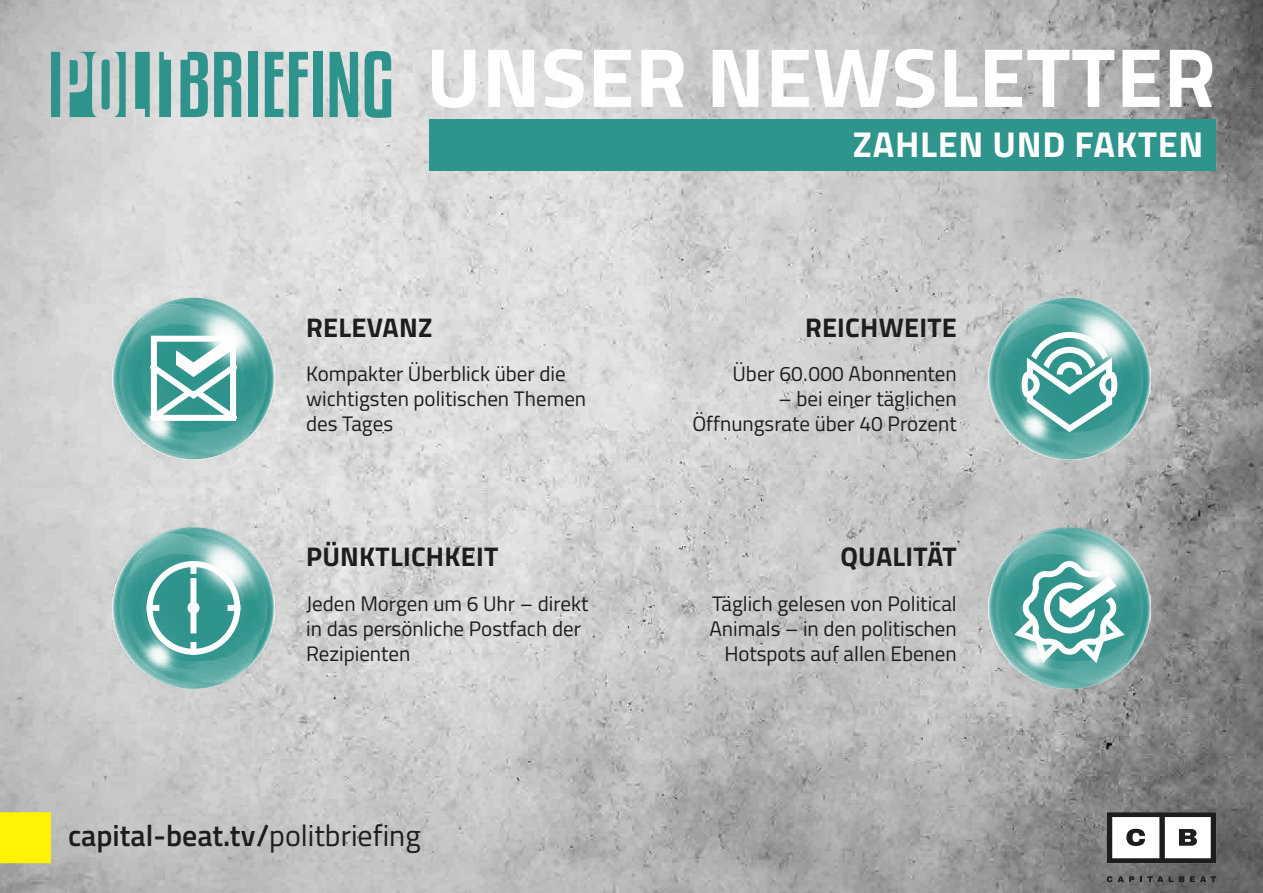
<style>
.page{position:relative;width:1263px;height:893px;background:#fff}
.page>*{position:absolute;margin:0;border:0;box-sizing:border-box;transform-origin:0 0}
.t1{font:700 84px "Titillium Web";letter-spacing:.01em;color:#fff}
.t2{font:700 36px "Titillium Web";letter-spacing:.02em;color:#fff}
.ITEM_CAPTION{font:600 30px "Titillium Web";color:#1d1d1b}
.t3{font:700 27px "Titillium Web";letter-spacing:.01em;color:#1d1d1b}
.ITEM_CAPTION-2{font:21px/25.2px "Titillium Web";color:#1d1d1b}
.s1{font-weight:400}
</style>
<div class="page">
<img style="left:0;top:0;width:1263px;height:893px">
<div style="left:0;top:812px;width:51px;height:51px;background:#fff202"></div>
<div style="left:429px;top:119px;width:787px;height:51px;background:#2f948b"></div>
<svg style="left:214px;top:52px;width:27px;height:65px;background:#59a59e"></svg>
<div style="left:248px;top:52px;width:9px;height:65px;background:#2e938a"></div>
<svg style="left:265px;top:52px;width:18px;height:65px"></svg>
<svg style="left:289px;top:52px;width:19px;height:65px"></svg>
<div style="left:313px;top:52px;width:9px;height:65px;background:#2e938a"></div>
<svg style="left:330px;top:52px;width:28px;height:65px;background:#56a49d"></svg>
<svg style="left:365px;top:51px;width:26px;height:67px;background:#64aaa4"></svg>
<svg style="left:180px;top:52px;width:28px;height:65px;background:#5ca6a0"></svg>
<svg style="left:159px;top:52px;width:12px;height:65px"></svg>
<svg style="left:135px;top:52px;width:15px;height:65px"></svg>
<svg style="left:51px;top:52px;width:9px;height:65px"></svg>
<svg style="left:70px;top:52px;width:56px;height:65px;background:#7fb1ad"></svg>
<img style="left:989px;top:527px;width:161px;height:162px">
<img style="left:989px;top:298px;width:161px;height:161px">
<img style="left:113px;top:527px;width:161px;height:162px">
<img style="left:113px;top:298px;width:161px;height:161px">
<svg style="left:1107px;top:876px;width:27px;height:6px"></svg>
<svg style="left:1140px;top:876px;width:23px;height:6px"></svg>
<svg style="left:1169px;top:876px;width:4px;height:6px"></svg>
<svg style="left:1179px;top:876px;width:5px;height:6px"></svg>
<svg style="left:1190px;top:876px;width:26px;height:6px"></svg>
<svg style="left:1107px;top:812px;width:109px;height:51px"></svg>
<p class="t1" style="left:426px;top:13px;width:791px">UNSER NEWSLETTER</p>
<p class="t2" style="left:853px;top:117px;width:352px">ZAHLEN UND FAKTEN</p>
<p class="t3" style="left:306px;top:307px;width:128px">RELEVANZ</p>
<p class="t3" style="left:805px;top:307px;width:153px">REICHWEITE</p>
<p class="ITEM_CAPTION-2" style="left:306px;top:360px;width:282px">Kompakter Überblick über die wichtigsten politischen Themen des Tages</p>
<p class="ITEM_CAPTION-2" style="left:732px;top:360px;width:226px">Über 60.000 Abonnenten</p>
<p class="ITEM_CAPTION-2" style="left:692px;top:385px;width:266px;text-align:right">– bei einer täglichen<br>Öffnungsrate über 40 Prozent</p>
<p class="t3" style="left:306px;top:536px;width:194px">PÜNKTLICHKEIT</p>
<p class="t3" style="left:840px;top:536px;width:118px">QUALITÄT</p>
<p class="ITEM_CAPTION-2" style="left:306px;top:590px;width:284px">Jeden Morgen um 6 Uhr – direkt in das persönliche Postfach der<br>Rezipienten</p>
<p class="ITEM_CAPTION-2" style="left:709px;top:590px;width:249px;text-align:right">Täglich gelesen von Political<br>Animals – in den politischen<br>Hotspots auf allen Ebenen</p>
<p class="ITEM_CAPTION" style="left:68px;top:813px;width:354px">capital-beat.tv/<span class="s1">politbriefing</span></p>
</div>
